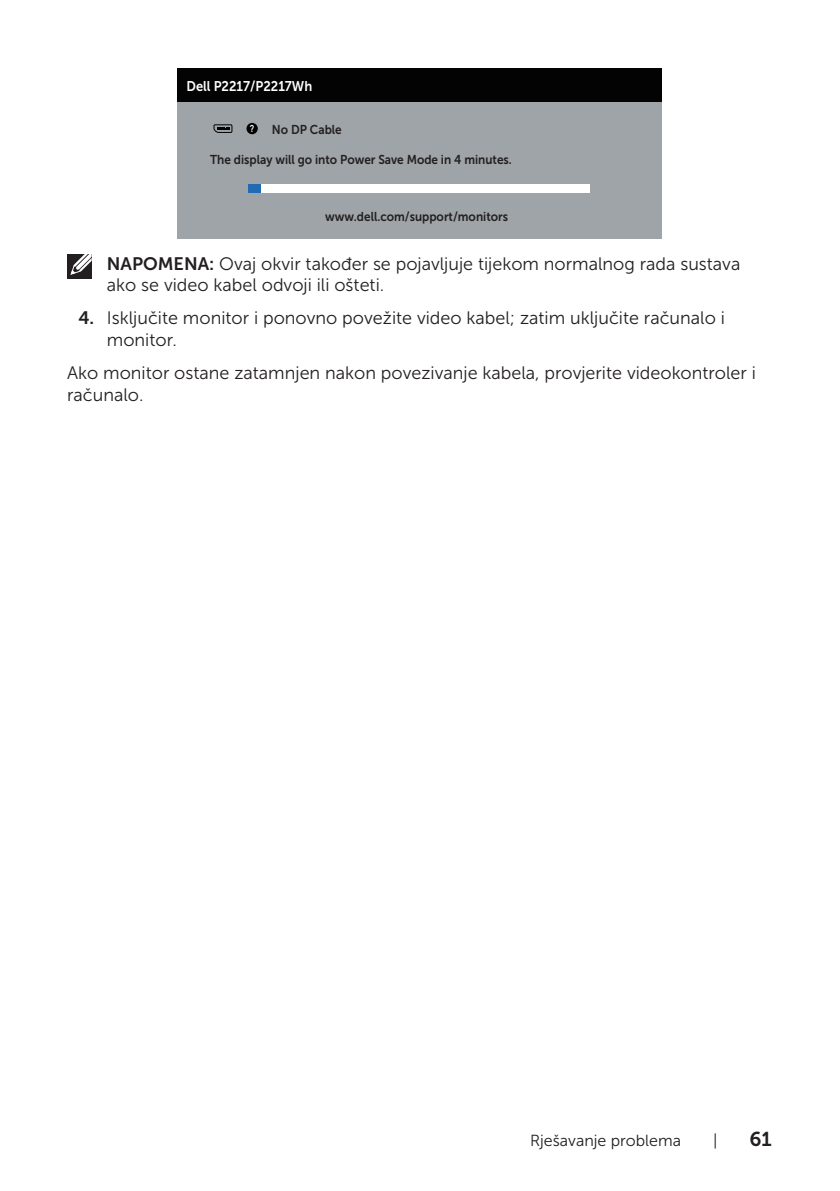
<style>
.page{position:relative;width:840px;height:1191px;background:#fff}
.page>*{position:absolute;margin:0;border:0;box-sizing:border-box;transform-origin:0 0}
.t1{font:20px "Museo Sans For Dell 700";color:#231f20}
.text{font:18px/21.6px "Museo Sans For Dell 300";color:#231f20}
.t2{font:16px "Museo Sans For Dell 300";color:#231f20}
.t3{font:14px "Museo Sans For Dell 700";color:#fff;scale:.92 1}
.t4{font:12.8px "Museo Sans For Dell 700";color:#231f20;scale:.92 1}
.t5{font:700 9.8px "Arial";color:#fff;scale:.73 1}
.s1{font-family:"Museo Sans For Dell 700"}
</style>
<div class="page">
<div style="left:176px;top:94px;width:485px;height:145px;background:#9ea4a7"></div>
<div style="left:177px;top:69px;width:484px;height:33px;background:#030303"></div>
<div style="left:248px;top:184px;width:341px;height:9px;background:#fff"></div>
<div style="left:248px;top:184px;width:12px;height:9px;background:#226ab4"></div>
<div style="left:246px;top:123px;width:12px;height:11px;background:#030303;border-radius:50%"></div>
<svg style="left:213px;top:124px;width:19px;height:9px"></svg>
<div style="left:67px;top:254px;width:24px;height:24px;background:#231f20"></div>
<svg style="left:70px;top:254px;width:22px;height:22px"></svg>
<p class="t3" style="left:186px;top:79px;width:138px">Dell P2217/P2217Wh</p>
<p class="t4" style="left:272px;top:122px;width:77px">No DP Cable</p>
<p class="t4" style="left:210px;top:153px;width:329px">The display will go into Power Save Mode in 4 minutes.</p>
<p class="t5" style="left:249px;top:122px;width:7px">?</p>
<p class="t4" style="left:325px;top:210px;width:200px">www.dell.com/support/monitors</p>
<p class="text" style="left:107px;top:253px;width:634px"><span class="s1">NAPOMENA:</span> Ovaj okvir također se pojavljuje tijekom normalnog rada sustava ako se video kabel odvoji ili ošteti.</p>
<p class="text" style="left:107px;top:307px;width:619px;text-indent:-28px"><span class="s1">4.</span> Isključite monitor i ponovno povežite video kabel; zatim uključite računalo i monitor.</p>
<p class="text" style="left:67px;top:362px;width:689px">Ako monitor ostane zatamnjen nakon povezivanje kabela, provjerite videokontroler i računalo.</p>
<p class="t2" style="left:530px;top:1131px;width:152px">Rješavanje problema</p>
<p class="t2" style="left:712px;top:1131px;width:6px">|</p>
<p class="t1" style="left:749px;top:1127px;width:24px">61</p>
</div>
